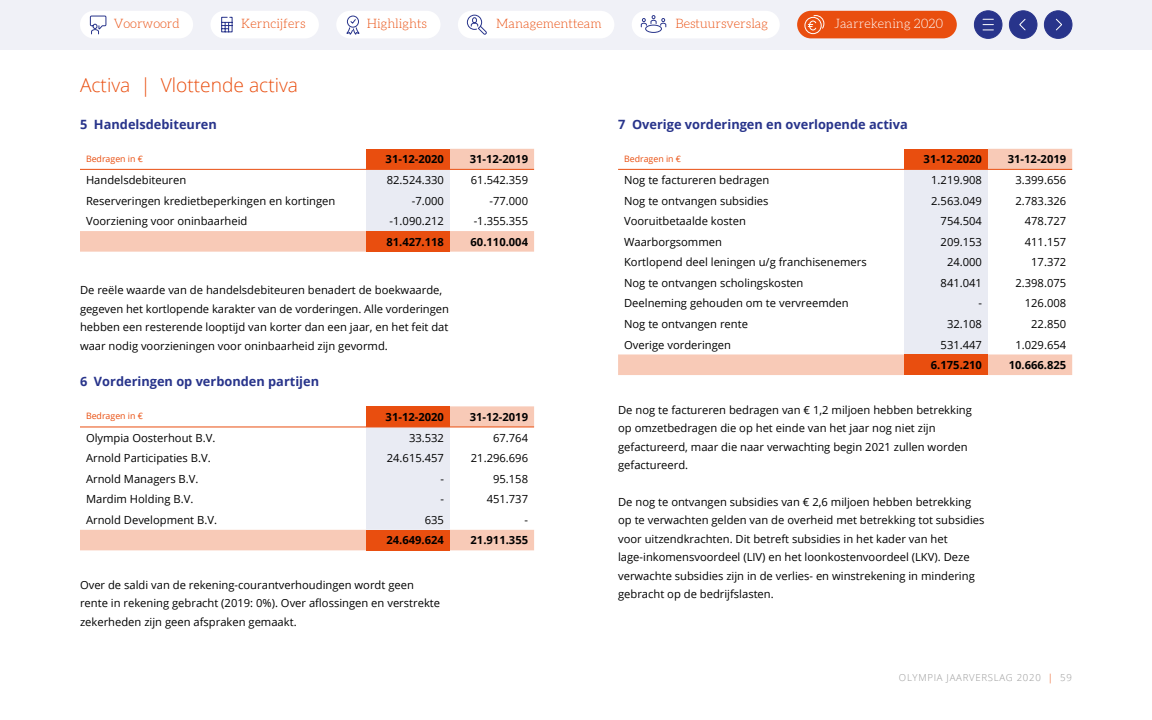
<style>
.page{position:relative;width:1152px;height:720px;background:#fff}
.page>*{position:absolute;margin:0;border:0;box-sizing:border-box;transform-origin:0 0}
.t1{font:300 19.2px "Open Sans";color:#e94e0f}
.t2{font:700 12.8px "Open Sans";color:#28348b}
.t3{font:300 12.8px "Aleo";color:#e94e0f}
.t4{font:300 12.8px "Aleo";color:#fff}
.t5{font:11.2px/18.4px "Open Sans";color:#000}
.t6{font:700 11.2px "Open Sans";color:#000}
.t7{font:300 9.6px "Open Sans";letter-spacing:.075em;color:#999}
.t8{font:8.8px "Open Sans";color:#e94e0f}
.s1{color:#e94e0f}
</style>
<div class="page">
<svg style="left:80px;top:149px;width:454px;height:103px"></svg>
<div style="left:366px;top:170px;width:84px;height:61px;background:#e9ebf3"></div>
<div style="left:366px;top:231px;width:84px;height:21px;background:#e94e0f"></div>
<hr style="left:80px;top:169px;width:286px;height:1px;background:#e94e0f">
<hr style="left:366px;top:169px;width:84px;height:1px;background:#e94e0f">
<hr style="left:450px;top:169px;width:84px;height:1px;background:#e94e0f">
<svg style="left:80px;top:406px;width:454px;height:144px"></svg>
<div style="left:366px;top:428px;width:84px;height:102px;background:#e9ebf3"></div>
<div style="left:366px;top:530px;width:84px;height:20px;background:#e94e0f"></div>
<hr style="left:80px;top:427px;width:286px;height:1px;background:#e94e0f">
<hr style="left:366px;top:427px;width:84px;height:1px;background:#e94e0f">
<hr style="left:450px;top:427px;width:84px;height:1px;background:#e94e0f">
<svg style="left:618px;top:149px;width:454px;height:226px"></svg>
<div style="left:904px;top:170px;width:84px;height:184px;background:#e9ebf3"></div>
<div style="left:904px;top:354px;width:84px;height:21px;background:#e94e0f"></div>
<hr style="left:618px;top:169px;width:286px;height:1px;background:#e94e0f">
<hr style="left:904px;top:169px;width:84px;height:1px;background:#e94e0f">
<hr style="left:988px;top:169px;width:84px;height:1px;background:#e94e0f">
<div style="left:0;top:0;width:1152px;height:49px;background:#f0f1f7"></div>
<div style="left:1044px;top:11px;width:28px;height:27px;background:#28348b;border-radius:50%"></div>
<div style="left:1044px;top:11px;width:28px;height:28px;border:1px solid #28348b;border-radius:50%"></div>
<svg style="left:1056px;top:19px;width:6px;height:11px"></svg>
<div style="left:1009px;top:11px;width:28px;height:27px;background:#28348b;border-radius:50%"></div>
<div style="left:1009px;top:11px;width:28px;height:28px;border:1px solid #28348b;border-radius:50%"></div>
<svg style="left:1019px;top:19px;width:7px;height:11px"></svg>
<div style="left:974px;top:11px;width:28px;height:27px;background:#28348b;border-radius:50%"></div>
<div style="left:974px;top:11px;width:28px;height:28px;border:1px solid #28348b;border-radius:50%"></div>
<svg style="left:983px;top:19px;width:10px;height:12px"></svg>
<div style="left:458px;top:11px;width:156px;height:27px;background:#fff;border-radius:14px"></div>
<svg style="left:467px;top:15px;width:20px;height:20px"></svg>
<div style="left:336px;top:11px;width:105px;height:27px;background:#fff;border-radius:14px"></div>
<svg style="left:346px;top:16px;width:14px;height:19px"></svg>
<div style="left:210px;top:11px;width:109px;height:27px;background:#fff;border-radius:14px"></div>
<svg style="left:221px;top:17px;width:12px;height:15px"></svg>
<div style="left:80px;top:11px;width:113px;height:27px;background:#fff;border-radius:14px"></div>
<svg style="left:90px;top:16px;width:16px;height:18px"></svg>
<div style="left:797px;top:11px;width:160px;height:27px;background:#e94e0f;border-radius:14px"></div>
<svg style="left:805px;top:15px;width:19px;height:19px"></svg>
<div style="left:632px;top:11px;width:148px;height:27px;background:#fff;border-radius:14px"></div>
<svg style="left:641px;top:15px;width:25px;height:18px"></svg>
<p class="t3" style="left:114px;top:16px;width:67px">Voorwoord</p>
<p class="t3" style="left:241px;top:16px;width:66px">Kerncijfers</p>
<p class="t3" style="left:367px;top:16px;width:62px">Highlights</p>
<p class="t3" style="left:496px;top:16px;width:107px">Managementteam</p>
<p class="t3" style="left:676px;top:16px;width:94px">Bestuursverslag</p>
<p class="t4" style="left:834px;top:16px;width:111px">Jaarrekening 2020</p>
<h1 class="t1" style="left:80px;top:72px;width:220px">Activa | Vlottende activa</h1>
<p class="t2" style="left:80px;top:115px;width:138px">5 Handelsdebiteuren</p>
<p class="t8" style="left:86px;top:152px;width:59px">Bedragen in €</p>
<p class="t6" style="left:386px;top:151px;width:60px">31‑12‑2020</p>
<p class="t6" style="left:470px;top:151px;width:60px">31‑12‑2019</p>
<p class="t5" style="left:86px;top:170px;width:102px">Handelsdebiteuren</p>
<p class="t5" style="left:387px;top:170px;width:59px">82.524.330</p>
<p class="t5" style="left:471px;top:170px;width:59px">61.542.359</p>
<p class="t5" style="left:86px;top:191px;width:251px">Reserveringen kredietbeperkingen en kortingen</p>
<p class="t5" style="left:412px;top:191px;width:34px">-7.000</p>
<p class="t5" style="left:489px;top:191px;width:40px">-77.000</p>
<p class="t5" style="left:86px;top:212px;width:163px">Voorziening voor oninbaarheid</p>
<p class="t5" style="left:390px;top:212px;width:56px">-1.090.212</p>
<p class="t5" style="left:474px;top:212px;width:56px">-1.355.355</p>
<p class="t6" style="left:386px;top:234px;width:59px">81.427.118</p>
<p class="t6" style="left:471px;top:234px;width:59px">60.110.004</p>
<p class="t5" style="left:80px;top:281px;width:370px">De reële waarde van de handelsdebiteuren benadert de boekwaarde, gegeven het kortlopende karakter van de vorderingen. Alle vorderingen hebben een resterende looptijd van korter dan een jaar, en het feit dat waar nodig voorzieningen voor oninbaarheid zijn gevormd.</p>
<p class="t2" style="left:80px;top:373px;width:241px">6 Vorderingen op verbonden partijen</p>
<p class="t8" style="left:86px;top:410px;width:59px">Bedragen in €</p>
<p class="t6" style="left:386px;top:409px;width:60px">31‑12‑2020</p>
<p class="t6" style="left:470px;top:409px;width:60px">31‑12‑2019</p>
<p class="t5" style="left:86px;top:428px;width:131px">Olympia Oosterhout B.V.</p>
<p class="t5" style="left:409px;top:428px;width:37px">33.532</p>
<p class="t5" style="left:493px;top:428px;width:37px">67.764</p>
<p class="t5" style="left:86px;top:449px;width:126px">Arnold Participaties B.V.</p>
<p class="t5" style="left:387px;top:449px;width:59px">24.615.457</p>
<p class="t5" style="left:471px;top:449px;width:59px">21.296.696</p>
<p class="t5" style="left:86px;top:469px;width:114px">Arnold Managers B.V.</p>
<p class="t5" style="left:440px;top:469px;width:5px">-</p>
<p class="t5" style="left:493px;top:469px;width:37px">95.158</p>
<p class="t5" style="left:86px;top:490px;width:109px">Mardim Holding B.V.</p>
<p class="t5" style="left:440px;top:490px;width:5px">-</p>
<p class="t5" style="left:487px;top:490px;width:43px">451.737</p>
<p class="t5" style="left:86px;top:510px;width:133px">Arnold Development B.V.</p>
<p class="t5" style="left:425px;top:510px;width:21px">635</p>
<p class="t5" style="left:525px;top:510px;width:5px">-</p>
<p class="t6" style="left:386px;top:532px;width:59px">24.649.624</p>
<p class="t6" style="left:471px;top:532px;width:59px">21.911.355</p>
<p class="t5" style="left:80px;top:575px;width:362px">Over de saldi van de rekening-courantverhoudingen wordt geen rente in rekening gebracht (2019: 0%). Over aflossingen en verstrekte zekerheden zijn geen afspraken gemaakt.</p>
<p class="t2" style="left:618px;top:115px;width:291px">7 Overige vorderingen en overlopende activa</p>
<p class="t8" style="left:624px;top:152px;width:59px">Bedragen in €</p>
<p class="t6" style="left:924px;top:151px;width:60px">31‑12‑2020</p>
<p class="t6" style="left:1008px;top:151px;width:60px">31‑12‑2019</p>
<p class="t5" style="left:624px;top:170px;width:147px">Nog te factureren bedragen</p>
<p class="t5" style="left:931px;top:170px;width:52px">1.219.908</p>
<p class="t5" style="left:1015px;top:170px;width:52px">3.399.656</p>
<p class="t5" style="left:624px;top:191px;width:146px">Nog te ontvangen subsidies</p>
<p class="t5" style="left:931px;top:191px;width:52px">2.563.049</p>
<p class="t5" style="left:1015px;top:191px;width:52px">2.783.326</p>
<p class="t5" style="left:624px;top:212px;width:123px">Vooruitbetaalde kosten</p>
<p class="t5" style="left:941px;top:212px;width:43px">754.504</p>
<p class="t5" style="left:1025px;top:212px;width:43px">478.727</p>
<p class="t5" style="left:624px;top:232px;width:99px">Waarborgsommen</p>
<p class="t5" style="left:941px;top:232px;width:43px">209.153</p>
<p class="t5" style="left:1025px;top:232px;width:43px">411.157</p>
<p class="t5" style="left:624px;top:253px;width:244px">Kortlopend deel leningen u/g franchisenemers</p>
<p class="t5" style="left:947px;top:253px;width:37px">24.000</p>
<p class="t5" style="left:1031px;top:253px;width:37px">17.372</p>
<p class="t5" style="left:624px;top:273px;width:181px">Nog te ontvangen scholingskosten</p>
<p class="t5" style="left:941px;top:273px;width:43px">841.041</p>
<p class="t5" style="left:1015px;top:273px;width:52px">2.398.075</p>
<p class="t5" style="left:624px;top:294px;width:226px">Deelneming gehouden om te vervreemden</p>
<p class="t5" style="left:978px;top:294px;width:5px">-</p>
<p class="t5" style="left:1025px;top:294px;width:43px">126.008</p>
<p class="t5" style="left:624px;top:314px;width:125px">Nog te ontvangen rente</p>
<p class="t5" style="left:947px;top:314px;width:37px">32.108</p>
<p class="t5" style="left:1031px;top:314px;width:37px">22.850</p>
<p class="t5" style="left:624px;top:335px;width:109px">Overige vorderingen</p>
<p class="t5" style="left:941px;top:335px;width:43px">531.447</p>
<p class="t5" style="left:1015px;top:335px;width:52px">1.029.654</p>
<p class="t6" style="left:931px;top:357px;width:53px">6.175.210</p>
<p class="t6" style="left:1009px;top:357px;width:59px">10.666.825</p>
<p class="t5" style="left:618px;top:400px;width:355px">De nog te factureren bedragen van € 1,2 miljoen hebben betrekking op omzetbedragen die op het einde van het jaar nog niet zijn gefactureerd, maar die naar verwachting begin 2021 zullen worden gefactureerd.</p>
<p class="t5" style="left:618px;top:493px;width:368px">De nog te ontvangen subsidies van € 2,6 miljoen hebben betrekking op te verwachten gelden van de overheid met betrekking tot subsidies voor uitzendkrachten. Dit betreft subsidies in het kader van het lage-inkomensvoordeel (LIV) en het loonkostenvoordeel (LKV). Deze verwachte subsidies zijn in de verlies- en winstrekening in mindering gebracht op de bedrijfslasten.</p>
<p class="t7" style="left:899px;top:671px;width:175px">OLYMPIA JAARVERSLAG 2020 <span class="s1">|</span> 59</p>
</div>
